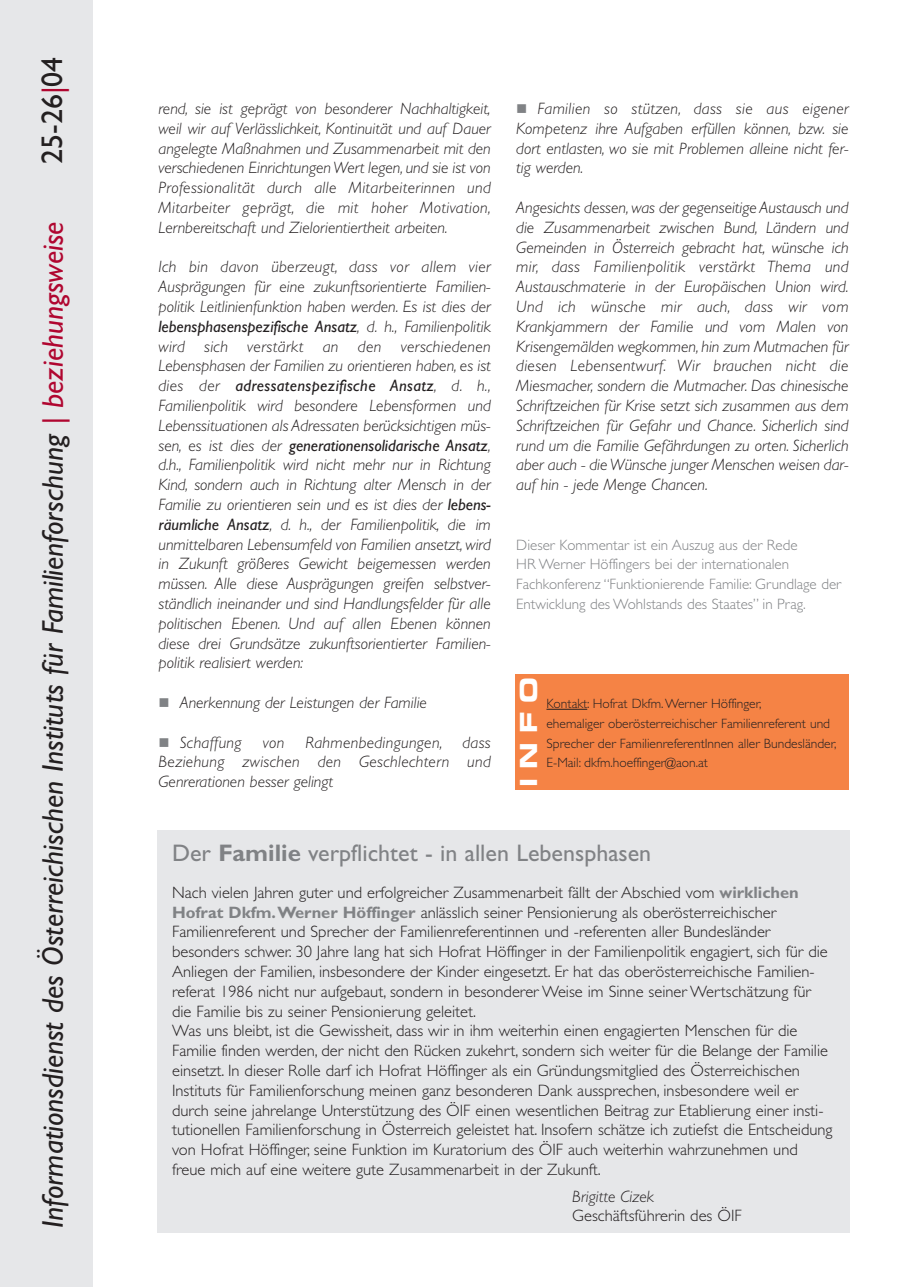
<style>
.page{position:relative;width:918px;height:1287px;background:#fff}
.page>*{position:absolute;margin:0;border:0;box-sizing:border-box;transform-origin:0 0}
.t1{font:italic 30px "Gill Sans";color:#231f20}
.t2{font:30px "Gill Sans";color:#231f20}
.t3{font:24px "Gill Sans";color:#808285}
.t4{font:700 expanded 23.55px "Square 721 BT";color:#fff}
.t5{font:italic 300 16.5px/19.8px "Gill Sans";color:#231f20;text-align:justify}
.t6{font:300 16.5px/19.8px "Gill Sans";color:#231f20}
.t7{font:italic 300 16.5px "Gill Sans";letter-spacing:.02em;color:#231f20}
.t8{font:300 15px/19.8px "Gill Sans";color:#808285}
.t9{font:300 13.5px/19.8px "Gill Sans";color:#231f20}
.s1{color:#b00630}
.s2{font-weight:400}
.s3{font-weight:700}
.s4{font-weight:700;color:#808285}
</style>
<div class="page">
<div style="left:0;top:0;width:93px;height:1287px;background:#e6e7e9"></div>
<div style="left:515px;top:674px;width:334px;height:116px;background:#f58345"></div>
<hr style="left:546px;top:709px;width:41px;height:1px;background:#231f20">
<div style="left:157px;top:830px;width:693px;height:402px;background:#e6e7e9"></div>
<h1 class="t2" style="left:42px;top:164px;width:109px;rotate:-90deg">25-26<span class="s1">|</span>04</h1>
<h1 class="t1" style="left:42px;top:1228px;width:1008px;rotate:-90deg">Informationsdienst des Österreichischen Instituts für Familienforschung <span class="s1">| beziehungsweise</span></h1>
<p class="t5" style="left:159px;top:100px;width:334px">rend, sie ist geprägt von besonderer Nachhaltigkeit, weil wir auf Verlässlichkeit, Kontinuität und auf Dauer angelegte Maßnahmen und Zusammenarbeit mit den verschiedenen Einrichtungen Wert legen, und sie ist von Professionalität durch alle Mitarbeiterinnen und Mitarbeiter geprägt, die mit hoher Motivation, Lernbereitschaft und Zielorientiertheit arbeiten.</p>
<p class="t5" style="left:159px;top:259px;width:334px">Ich bin davon überzeugt, dass vor allem vier Ausprägungen für eine zukunftsorientierte Familien&shy;politik Leitlinienfunktion haben werden. Es ist dies der <span class="s2">lebensphasenspezifische Ansatz</span>, d. h., Familienpolitik wird sich verstärkt an den verschiedenen Lebensphasen der Familien zu orientieren haben, es ist dies der <span class="s2">adressatenspezifische Ansatz</span>, d. h., Familienpolitik wird besondere Lebensformen und Lebenssituationen als Adressaten berücksichtigen müs&shy;sen, es ist dies der <span class="s2">generationensolidarische Ansatz</span>, d.h., Familienpolitik wird nicht mehr nur in Richtung Kind, sondern auch in Richtung alter Mensch in der Familie zu orientieren sein und es ist dies der <span class="s2">lebens&shy;räumliche Ansatz</span>, d. h., der Familienpolitik, die im unmittelbaren Lebensumfeld von Familien ansetzt, wird in Zukunft größeres Gewicht beigemessen werden müssen. Alle diese Ausprägungen greifen selbstver&shy;ständlich ineinander und sind Handlungsfelder für alle politischen Ebenen. Und auf allen Ebenen können diese drei Grundsätze zukunftsorientierter Familien&shy;politik realisiert werden:</p>
<p class="t5" style="left:180px;top:694px;width:249px">Anerkennung der Leistungen der Familie</p>
<p class="t7" style="left:180px;top:736px;width:63px">Schaffung</p>
<p class="t5" style="left:263px;top:734px;width:23px">von</p>
<p class="t5" style="left:159px;top:734px;width:334px;text-indent:147px">Rahmenbedingungen, dass Beziehung zwischen den Geschlechtern und Genrerationen besser gelingt</p>
<p class="t5" style="left:516px;top:100px;width:334px;text-indent:21px">Familien so stützen, dass sie aus eigener Kompetenz ihre Aufgaben erfüllen können, bzw. sie dort entlasten, wo sie mit Problemen alleine nicht fer&shy;tig werden.</p>
<p class="t5" style="left:516px;top:199px;width:334px">Angesichts dessen, was der gegenseitige Austausch und die Zusammenarbeit zwischen Bund, Ländern und Gemeinden in Österreich gebracht hat, wünsche ich mir, dass Familienpolitik verstärkt Thema und Austauschmaterie in der Europäischen Union wird.<br>Und ich wünsche mir auch, dass wir vom Krankjammern der Familie und vom Malen von Krisengemälden wegkommen, hin zum Mutmachen für diesen Lebensentwurf. Wir brauchen nicht die Miesmacher, sondern die Mutmacher. Das chinesische Schriftzeichen für Krise setzt sich zusammen aus dem Schriftzeichen für Gefahr und Chance. Sicherlich sind rund um die Familie Gefährdungen zu orten. Sicherlich aber auch - die Wünsche junger Menschen weisen dar&shy;auf hin - jede Menge Chancen.</p>
<p class="t8" style="left:516px;top:536px;width:326px">Dieser Kommentar ist ein Auszug aus der Rede<br>HR Werner Höffingers bei der internationalen Fachkonferenz “Funktionierende Familie: Grundlage der Entwicklung des Wohlstands des Staates” in Prag.</p>
<h3 class="t4" style="left:520px;top:787px;width:111px;rotate:-90deg">INFO</h3>
<p class="t9" style="left:546px;top:695px;width:291px">Kontakt: Hofrat Dkfm.Werner Höffinger,<br>ehemaliger oberösterreichischer Familienreferent und Sprecher der FamilienreferentInnen aller Bundesländer, E-Mail: dkfm.hoeffinger@aon.at</p>
<h2 class="t3" style="left:172px;top:845px;width:481px">Der <span class="s3">Familie</span> verpflichtet - in allen Lebensphasen</h2>
<p class="t6" style="left:172px;top:884px;width:662px">Nach vielen Jahren guter und erfolgreicher Zusammenarbeit fällt der Abschied vom <span class="s4">wirklichen Hofrat Dkfm.Werner Höffinger</span> anlässlich seiner Pensionierung als oberösterreichischer Familienreferent und Sprecher der Familienreferentinnen und -referenten aller Bundesländer besonders schwer. 30 Jahre lang hat sich Hofrat Höffinger in der Familienpolitik engagiert, sich für die Anliegen der Familien, insbesondere der Kinder eingesetzt. Er hat das oberösterreichische Familien&shy;referat 1986 nicht nur aufgebaut, sondern in besonderer Weise im Sinne seiner Wertschätzung für die Familie bis zu seiner Pensionierung geleitet.<br>Was uns bleibt, ist die Gewissheit, dass wir in ihm weiterhin einen engagierten Menschen für die Familie finden werden, der nicht den Rücken zukehrt, sondern sich weiter für die Belange der Familie einsetzt. In dieser Rolle darf ich Hofrat Höffinger als ein Gründungsmitglied des Österreichischen Instituts für Familienforschung meinen ganz besonderen Dank aussprechen, insbesondere weil er durch seine jahrelange Unterstützung des ÖIF einen wesentlichen Beitrag zur Etablierung einer insti&shy;tutionellen Familienforschung in Österreich geleistet hat. Insofern schätze ich zutiefst die Entscheidung von Hofrat Höffinger, seine Funktion im Kuratorium des ÖIF auch weiterhin wahrzunehmen und freue mich auf eine weitere gute Zusammenarbeit in der Zukunft.</p>
<p class="t5" style="left:572px;top:1188px;width:83px">Brigitte Cizek</p>
<p class="t6" style="left:572px;top:1208px;width:171px">Geschäftsführerin des ÖIF</p>
</div>
